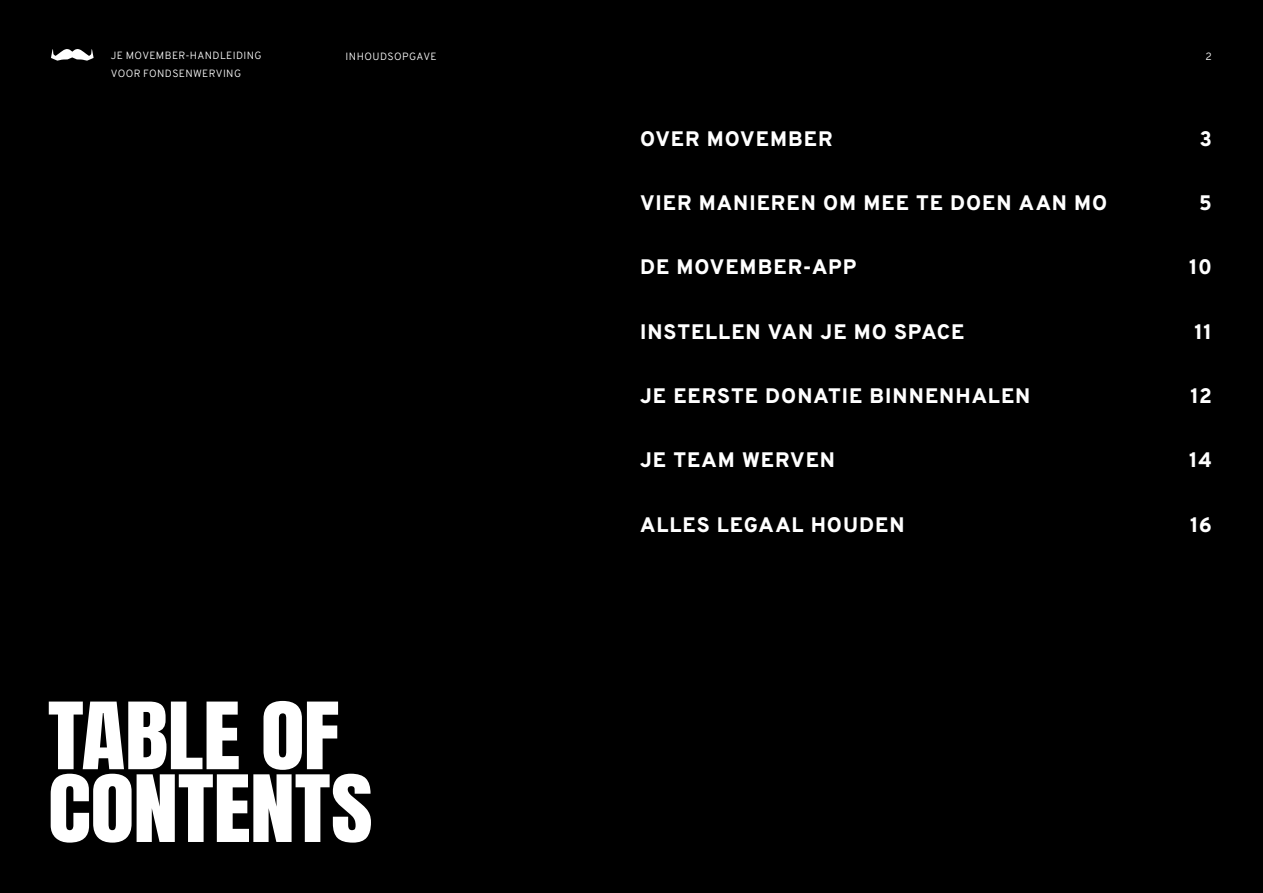
<style>
.page{position:relative;width:1263px;height:893px;background:#000}
.page>*{position:absolute;margin:0;border:0;box-sizing:border-box;transform-origin:0 0}
.t1{font:78.75px/72.8px "Anton";letter-spacing:-.005em;color:#fff;scale:1.15 1}
.t2{font:800 21px "Overpass";letter-spacing:.045em;color:#fff}
.t3{font:10.5px/18px "Overpass";letter-spacing:.04em;color:#fff}
</style>
<div class="page">
<svg style="left:51px;top:49px;width:43px;height:12px"></svg>
<p class="t3" style="left:111px;top:46px;width:152px">JE MOVEMBER-HANDLEIDING<br>VOOR FONDSENWERVING</p>
<p class="t3" style="left:345px;top:47px;width:93px">INHOUDSOPGAVE</p>
<p class="t3" style="left:1205px;top:47px;width:8px">2</p>
<p class="t2" style="left:640px;top:122px;width:194px">OVER MOVEMBER</p>
<p class="t2" style="left:1199px;top:122px;width:14px">3</p>
<p class="t2" style="left:640px;top:186px;width:469px">VIER MANIEREN OM MEE TE DOEN AAN MO</p>
<p class="t2" style="left:1199px;top:186px;width:14px">5</p>
<p class="t2" style="left:640px;top:250px;width:218px">DE MOVEMBER-APP</p>
<p class="t2" style="left:1189px;top:250px;width:24px">10</p>
<p class="t2" style="left:640px;top:314px;width:326px">INSTELLEN VAN JE MO SPACE</p>
<p class="t2" style="left:1194px;top:314px;width:19px">11</p>
<p class="t2" style="left:640px;top:379px;width:392px">JE EERSTE DONATIE BINNENHALEN</p>
<p class="t2" style="left:1190px;top:379px;width:23px">12</p>
<p class="t2" style="left:640px;top:443px;width:197px">JE TEAM WERVEN</p>
<p class="t2" style="left:1189px;top:443px;width:24px">14</p>
<h1 class="t1" style="left:48px;top:706px;width:284px">TABLE OF<br>CONTENTS</h1>
<p class="t2" style="left:640px;top:507px;width:266px">ALLES LEGAAL HOUDEN</p>
<p class="t2" style="left:1190px;top:507px;width:23px">16</p>
</div>
